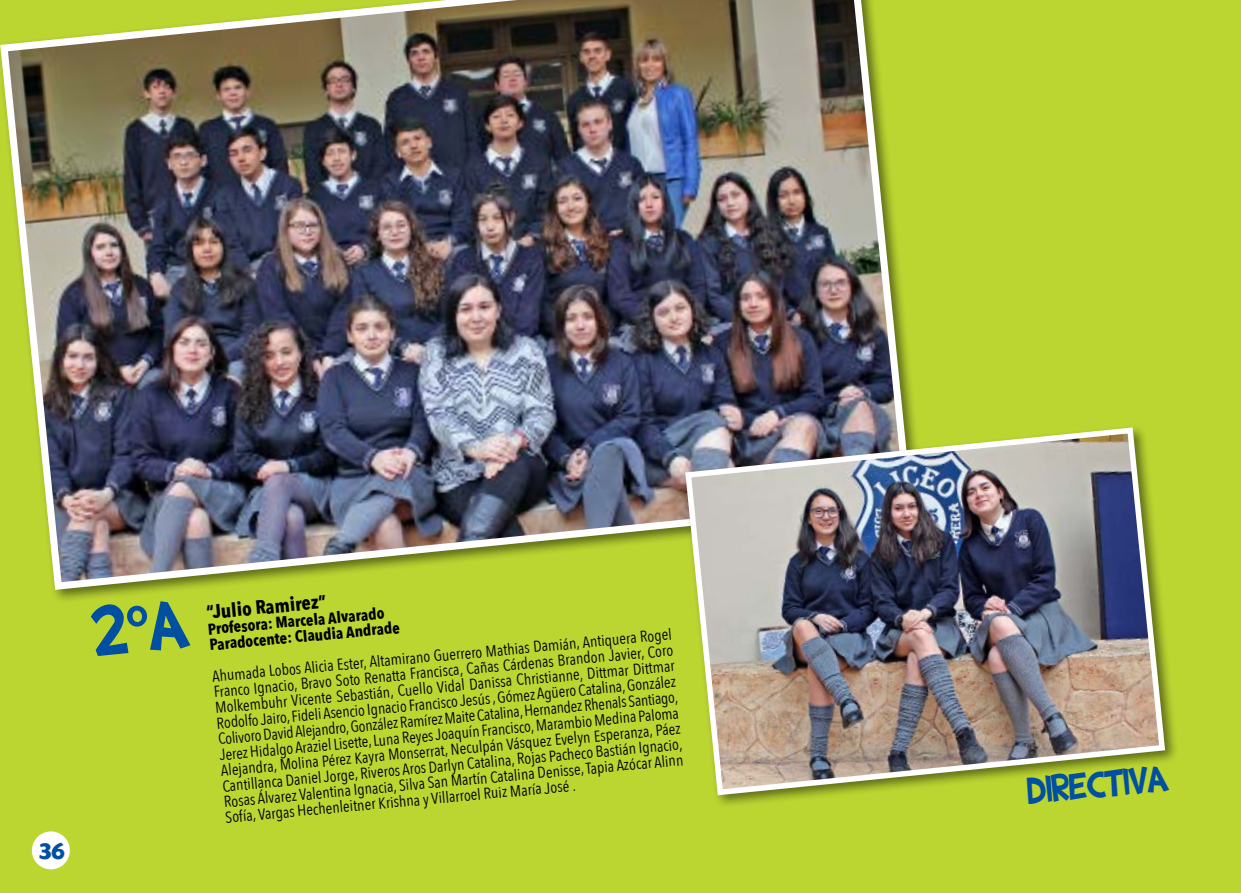
<style>
.page{position:relative;width:1241px;height:893px;background:#fff}
.page>*{position:absolute;margin:0;border:0;box-sizing:border-box;transform-origin:0 0}
.t1{font:37.1px "Shark Random Funnyness 2";color:#004fa0}
.t2{font:700 24.5px "Today SHOP";color:#004fa0}
.t3{font:700 19.25px "Avenir Next Condensed";color:#000}
.t4{font:15.75px/15.8px "Avenir Next Condensed";color:#000;text-align:justify}
.t5{font:700 15.75px/15.8px "Avenir Next Condensed";color:#000}
</style>
<div class="page">
<div style="left:0;top:0;width:1240px;height:892px;background:#bcd631"></div>
<div style="left:32px;top:831px;width:38px;height:38px;background:#fff;border-radius:50%"></div>
<img style="left:0;top:0;width:915px;height:594px">
<div style="left:681px;top:424px;width:497px;height:385px;background:#000;opacity:.5"></div>
<img style="left:682px;top:424px;width:485px;height:374px">
<h2 class="t2" style="left:39px;top:838px;width:27px">36</h2>
<p class="t3" style="left:205px;top:600px;width:121px;rotate:-5deg">“Julio Ramirez”</p>
<p class="t5" style="left:207px;top:621px;width:192px;rotate:-5deg">Profesora: Marcela Alvarado<br>Paradocente: Claudia Andrade</p>
<p class="t4" style="left:212px;top:667px;width:463px;rotate:-5deg">Ahumada Lobos Alicia Ester, Altamirano Guerrero Mathias Damián, Antiquera Rogel Franco Ignacio, Bravo Soto Renatta Francisca, Cañas Cárdenas Brandon Javier, Coro Molkembuhr Vicente Sebastián, Cuello Vidal Danissa Christianne, Dittmar Dittmar Rodolfo Jairo, Fideli Asencio Ignacio Francisco Jesús , Gómez Agüero Catalina, González Colivoro David Alejandro, González Ramírez Maite Catalina, Hernandez Rhenals Santiago, Jerez Hidalgo Araziel Lisette, Luna Reyes Joaquín Francisco, Marambio Medina Paloma Alejandra, Molina Pérez Kayra Monserrat, Neculpán Vásquez Evelyn Esperanza, Páez Cantillanca Daniel Jorge, Riveros Aros Darlyn Catalina, Rojas Pacheco Bastián Ignacio, Rosas Álvarez Valentina Ignacia, Silva San Martín Catalina Denisse, Tapia Azócar Alinn Sofía, Vargas Hechenleitner Krishna y Villarroel Ruiz María José .</p>
<h1 class="t1" style="left:1025px;top:767px;width:142px;rotate:-5deg">DIRECTIVA</h1>
</div>
